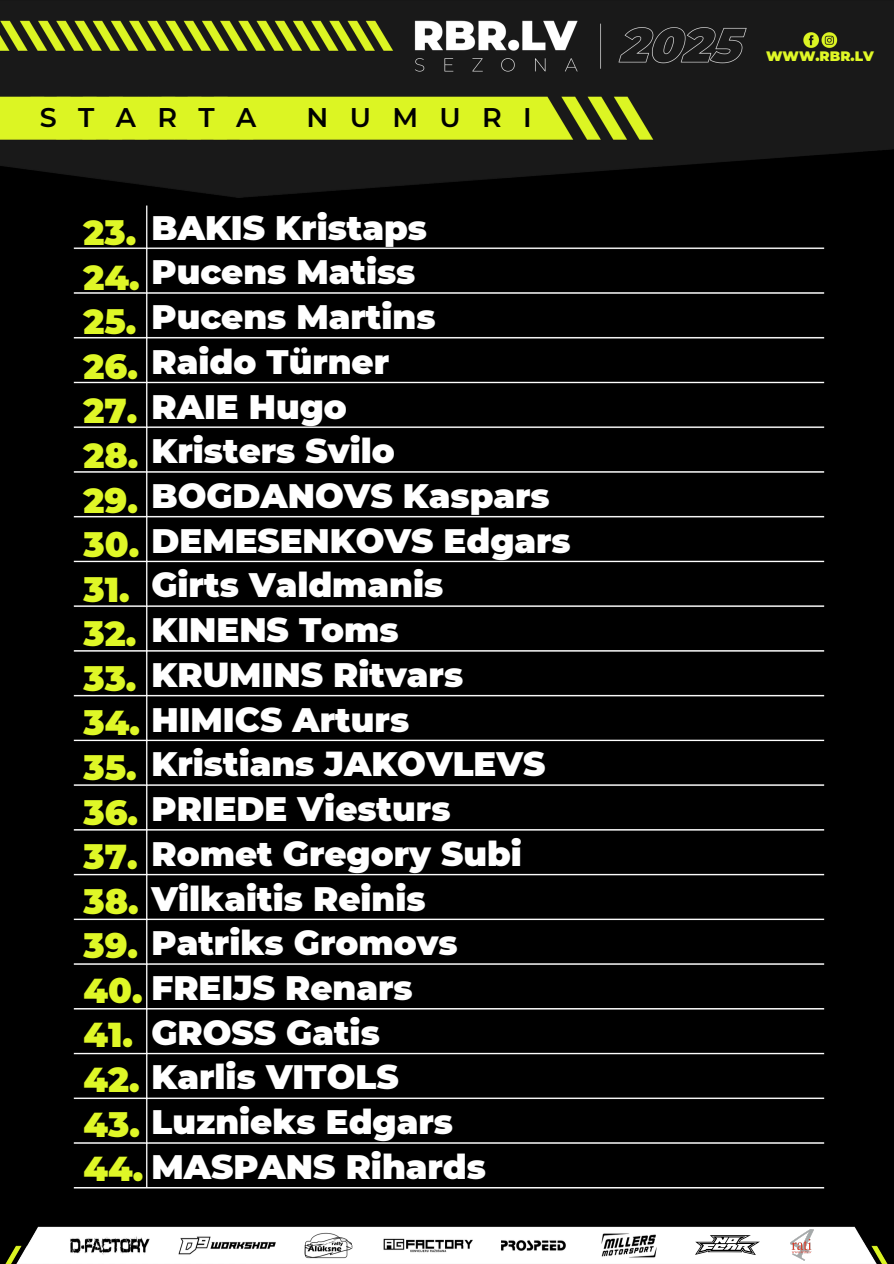
<style>
.page{position:relative;width:894px;height:1264px;background:#fff}
.page>*{position:absolute;margin:0;border:0;box-sizing:border-box;transform-origin:0 0}
.t1{font:900 34.5px/44.5px "Montserrat";color:#dff727}
.t2{font:900 33.9px/44.7px "Montserrat";color:#fff}
.t3{font:600 27px "Montserrat";letter-spacing:.795em;color:#000}
.t4{font:900 13.65px "Montserrat";color:#dff727}
.s1{font-size:34.5px;color:#dff727}
</style>
<div class="page">
<div style="left:0;top:0;width:893px;height:1263px;background:#000"></div>
<img style="left:0;top:0;width:893px;height:198px">
<img style="left:6px;top:1226px;width:881px;height:37px">
<img style="left:790px;top:1229px;width:23px;height:31px">
<img style="left:297px;top:1226px;width:62px;height:37px">
<img style="left:73px;top:205px;width:752px;height:984px">
<svg style="left:694px;top:1235px;width:65px;height:19px"></svg>
<p class="t3" style="left:40px;top:100px;width:218px">STARTA</p>
<p class="t3" style="left:306px;top:100px;width:227px">NUMURI</p>
<p class="t2" style="left:151px;top:205px;width:420px">BAKIS Kristaps<br>Pucens Matiss<br>Pucens Martins<br>Raido Türner<br>RAIE Hugo<br>Kristers Svilo<br>BOGDANOVS Kaspars<br>DEMESENKOVS Edgars<br>Girts Valdmanis<br>KINENS Toms<br>KRUMINS Ritvars<br>HIMICS Arturs<br>Kristians JAKOVLEVS<br>PRIEDE Viesturs<br>Romet Gregory Subi<br>Vilkaitis Reinis<br>Patriks Gromovs<br>FREIJS Renars<br>GROSS Gatis<br>Karlis VITOLS</p>
<h2 class="t1" style="left:83px;top:210px;width:60px">23.<br>24.<br>25.<br>26.<br>27.<br>28.<br>29.<br>30.<br>31.<br>32.<br>33.<br>34.<br>35.<br>36.<br>37.<br>38.<br>39.<br>40.<br>41.<br>42.</h2>
<h2 class="t2" style="left:83px;top:1099px;width:371px"><span class="s1">43.</span> Luznieks Edgars</h2>
<h2 class="t1" style="left:83px;top:1146px;width:61px">44.</h2>
<p class="t2" style="left:151px;top:1144px;width:336px">MASPANS Rihards</p>
<p class="t4" style="left:765px;top:47px;width:109px">WWW.RBR.LV</p>
</div>
